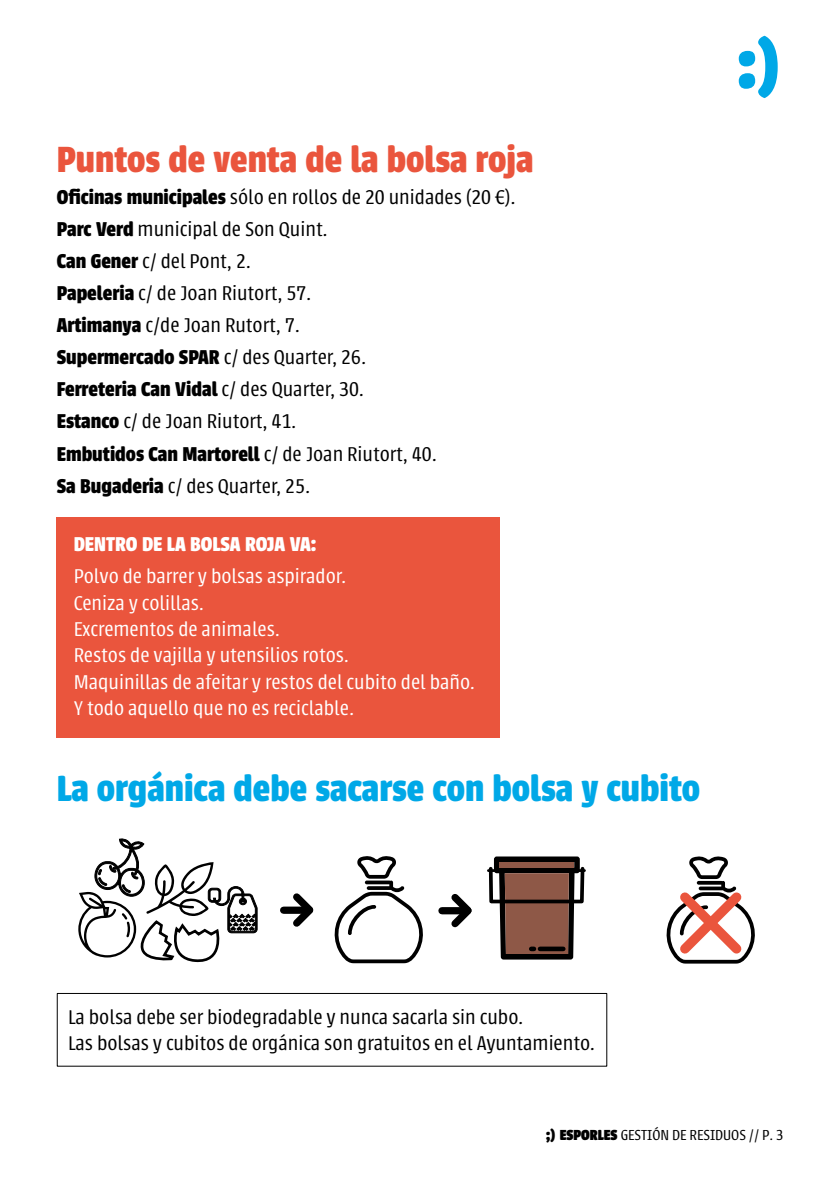
<style>
.page{position:relative;width:840px;height:1191px;background:#fff}
.page>*{position:absolute;margin:0;border:0;box-sizing:border-box;transform-origin:0 0}
.t1{font:900 72px "Urbana";color:#00a8e7}
.t2{font:700 40px "Urbana";color:#00a8e7}
.t3{font:700 40px "Urbana";color:#ea553d}
.t4{font:300 22px/32px "Urbana";color:#000}
.t5{font:300 22px/26.4px "Urbana";color:#fff}
.t6{font:700 22px "Urbana";color:#fff}
.t7{font:300 16px "Urbana";color:#000}
.s1{font-weight:700}
.s2{font-weight:900}
</style>
<div class="page">
<div style="left:56px;top:518px;width:443px;height:220px;background:#ea553d"></div>
<div style="left:57px;top:993px;width:550px;height:73px;border:1px solid #000"></div>
<svg style="left:78px;top:838px;width:179px;height:125px"></svg>
<div style="left:283px;top:906px;width:24px;height:8px;background:#000"></div>
<svg style="left:286px;top:893px;width:28px;height:34px"></svg>
<svg style="left:487px;top:856px;width:99px;height:103px"></svg>
<div style="left:499px;top:862px;width:75px;height:5px;background:#8e5847"></div>
<svg style="left:666px;top:856px;width:89px;height:107px"></svg>
<svg style="left:334px;top:856px;width:89px;height:107px"></svg>
<div style="left:441px;top:907px;width:24px;height:7px;background:#000"></div>
<svg style="left:444px;top:894px;width:28px;height:34px"></svg>
<h2 class="t3" style="left:57px;top:136px;width:478px">Puntos de venta de la bolsa roja</h2>
<p class="t4" style="left:57px;top:181px;width:460px"><span class="s1">Oficinas municipales</span> sólo en rollos de 20 unidades (20 €).<br><span class="s1">Parc Verd</span> municipal de Son Quint.<br><span class="s1">Can Gener</span> c/ del Pont, 2.<br><span class="s1">Papeleria</span> c/ de Joan Riutort, 57.<br><span class="s1">Artimanya</span> c/de Joan Rutort, 7.<br><span class="s1">Supermercado SPAR</span> c/ des Quarter, 26.<br><span class="s1">Ferreteria Can Vidal</span> c/ des Quarter, 30.<br><span class="s1">Estanco</span> c/ de Joan Riutort, 41.<br><span class="s1">Embutidos Can Martorell</span> c/ de Joan Riutort, 40.<br><span class="s1">Sa Bugaderia</span> c/ des Quarter, 25.</p>
<p class="t6" style="left:74px;top:532px;width:244px">DENTRO DE LA BOLSA ROJA VA:</p>
<p class="t5" style="left:74px;top:563px;width:402px">Polvo de barrer y bolsas aspirador.<br>Ceniza y colillas.<br>Excrementos de animales.<br>Restos de vajilla y utensilios rotos.<br>Maquinillas de afeitar y restos del cubito del baño.<br>Y todo aquello que no es reciclable.</p>
<h2 class="t2" style="left:57px;top:765px;width:644px">La orgánica debe sacarse con bolsa y cubito</h2>
<h1 class="t1" style="left:737px;top:23px;width:47px">:)</h1>
<p class="t4" style="left:68px;top:1003px;width:528px;line-height:26.4px">La bolsa debe ser biodegradable y nunca sacarla sin cubo.<br>Las bolsas y cubitos de orgánica son gratuitos en el Ayuntamiento.</p>
<p class="t7" style="left:546px;top:1127px;width:238px"><span class="s2">;) ESPORLES</span> GESTIÓN DE RESIDUOS // P. 3</p>
</div>
